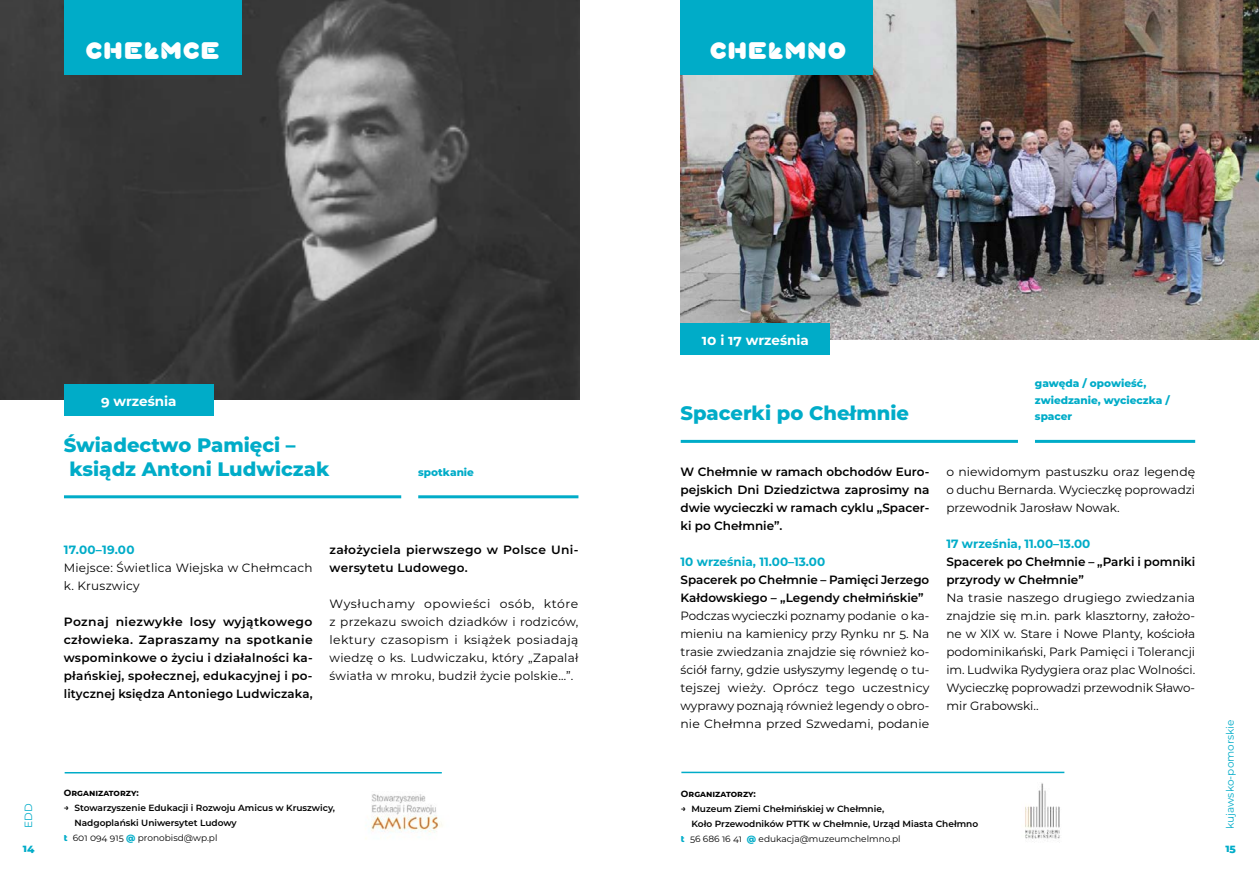
<style>
.page{position:relative;width:1259px;height:893px;background:#fff}
.page>*{position:absolute;margin:0;border:0;box-sizing:border-box;transform-origin:0 0}
.t1{font:24px "Play Solid";color:#fff}
.t2{font:800 21px "Montserrat";color:#fff}
.t3{font:800 19.5px/24px "Montserrat";color:#00acc8}
.t4{font:700 13.5px "Montserrat";color:#fff}
.t5{font:12px/18px "Montserrat";letter-spacing:.005em;color:#000;text-align:justify}
.t6{font:600 12px/18px "Montserrat";color:#000;text-align:justify}
.t7{font:700 12px "Montserrat";color:#00acc8}
.t8{font:600 12px/18px "Montserrat";letter-spacing:.02em;color:#000}
.t9{font:800 10.5px/16.5px "Montserrat";color:#00acc8}
.t10{font:10.5px "Montserrat";color:#00acc8}
.t11{font:600 9px "Montserrat";color:#000}
.t12{font:9px "Montserrat";color:#000}
.t13{font:700 9px "Montserrat";color:#000}
.s1{font-weight:800;color:#00acc8}
</style>
<div class="page">
<img style="left:680px;top:0;width:579px;height:339px">
<hr style="left:681px;top:772px;width:383px;height:1px;background:#00acc8">
<div style="left:680px;top:0;width:193px;height:75px;background:#00acc8"></div>
<hr style="left:1035px;top:440px;width:160px;height:3px;background:#00acc8">
<hr style="left:680px;top:440px;width:338px;height:3px;background:#00acc8">
<div style="left:680px;top:323px;width:150px;height:31px;background:#00acc8"></div>
<img style="left:1025px;top:783px;width:35px;height:60px">
<img style="left:0;top:0;width:579px;height:400px">
<hr style="left:418px;top:495px;width:160px;height:3px;background:#00acc8">
<hr style="left:64px;top:495px;width:337px;height:3px;background:#00acc8">
<div style="left:64px;top:385px;width:150px;height:31px;background:#00acc8"></div>
<div style="left:64px;top:0;width:178px;height:75px;background:#00acc8"></div>
<hr style="left:65px;top:772px;width:377px;height:1px;background:#00acc8">
<img style="left:365px;top:794px;width:78px;height:45px">
<h1 class="t1" style="left:85px;top:35px;width:136px">CHEŁMCE</h1>
<h2 class="t2" style="left:712px;top:35px;width:79px">Będzin</h2>
<h1 class="t1" style="left:709px;top:35px;width:139px">CHEŁMNO</h1>
<p class="t4" style="left:101px;top:392px;width:77px">9 września</p>
<h3 class="t3" style="left:64px;top:432px;width:267px">Świadectwo Pamięci – ksiądz Antoni Ludwiczak</h3>
<p class="t9" style="left:418px;top:463px;width:57px">spotkanie</p>
<p class="t7" style="left:64px;top:541px;width:72px">17.00–19.00</p>
<p class="t5" style="left:64px;top:558px;width:250px">Miejsce: Świetlica Wiejska w Chełmcach k. Kruszwicy</p>
<p class="t6" style="left:64px;top:612px;width:250px">Poznaj niezwykłe losy wyjątkowego człowieka. Zapraszamy na spotkanie wspominkowe o życiu i działalności ka&shy;płańskiej, społecznej, edukacyjnej i po&shy;litycznej księdza Antoniego Ludwiczaka,</p>
<p class="t8" style="left:330px;top:540px;width:250px">założyciela pierwszego w Polsce Uni&shy;wersytetu Ludowego.</p>
<p class="t5" style="left:330px;top:594px;width:250px">Wysłuchamy opowieści osób, które z przekazu swoich dziadków i rodziców, lektury czasopism i książek posiadają wiedzę o ks. Ludwiczaku, który „Zapalał światła w mroku, budził życie polskie…”.</p>
<p class="t10" style="left:21px;top:828px;width:26px;rotate:-90deg">EDD</p>
<p class="t13" style="left:64px;top:786px;width:76px">Organizatorzy:</p>
<p class="t11" style="left:64px;top:801px;width:273px">→ Stowarzyszenie Edukacji i Rozwoju Amicus w Kruszwicy,</p>
<p class="t11" style="left:74px;top:816px;width:164px">Nadgoplański Uniwersytet Ludowy</p>
<p class="t12" style="left:64px;top:831px;width:155px"><span class="s1">t</span> 601 094 915 <span class="s1">@</span> pronobisd@wp.pl</p>
<p class="t4" style="left:702px;top:330px;width:108px">10 i 17 września</p>
<h3 class="t3" style="left:680px;top:400px;width:230px">Spacerki po Chełmnie</h3>
<p class="t9" style="left:1035px;top:375px;width:136px">gawęda / opowieść, zwiedzanie, wycieczka / spacer</p>
<p class="t6" style="left:680px;top:462px;width:250px">W Chełmnie w ramach obchodów Euro&shy;pejskich Dni Dziedzictwa zaprosimy na dwie wycieczki w ramach cyklu „Spacer&shy;ki po Chełmnie”.</p>
<p class="t7" style="left:680px;top:553px;width:146px">10 września, 11.00–13.00</p>
<p class="t6" style="left:680px;top:570px;width:250px">Spacerek po Chełmnie – Pamięci Jerzego<br>Kałdowskiego – „Legendy chełmińskie”</p>
<p class="t5" style="left:680px;top:607px;width:250px">Podczas wycieczki poznamy podanie o ka&shy;mieniu na kamienicy przy Rynku nr 5. Na trasie zwiedzania znajdzie się również ko&shy;ściół farny, gdzie usłyszymy legendę o tu&shy;tejszej wieży. Oprócz tego uczestnicy wyprawy poznają również legendy o obro&shy;nie Chełmna przed Szwedami, podanie</p>
<p class="t5" style="left:946px;top:463px;width:250px">o niewidomym pastuszku oraz legendę o duchu Bernarda. Wycieczkę poprowadzi przewodnik Jarosław Nowak.</p>
<p class="t7" style="left:946px;top:535px;width:145px">17 września, 11.00–13.00</p>
<p class="t6" style="left:946px;top:552px;width:250px">Spacerek po Chełmnie – „Parki i pomniki przyrody w Chełmnie”</p>
<p class="t5" style="left:946px;top:589px;width:250px">Na trasie naszego drugiego zwiedzania znajdzie się m.in. park klasztorny, założo&shy;ne w XIX w. Stare i Nowe Planty, kościoła podominikański, Park Pamięci i Tolerancji im. Ludwika Rydygiera oraz plac Wolności.<br>Wycieczkę poprowadzi przewodnik Sławo&shy;mir Grabowski..</p>
<p class="t13" style="left:681px;top:787px;width:76px">Organizatorzy:</p>
<p class="t11" style="left:681px;top:802px;width:205px">→ Muzeum Ziemi Chełmińskiej w Chełmnie,</p>
<p class="t11" style="left:691px;top:817px;width:288px">Koło Przewodników PTTK w Chełmnie, Urząd Miasta Chełmno</p>
<p class="t12" style="left:681px;top:832px;width:221px"><span class="s1">t</span> 56 686 16 41 <span class="s1">@</span> edukacja@muzeumchelmno.pl</p>
<p class="t10" style="left:1222px;top:829px;width:111px;rotate:-90deg">kujawsko-pomorskie</p>
<p class="t9" style="left:23px;top:839px;width:13px">14</p>
<p class="t9" style="left:1225px;top:839px;width:12px">15</p>
</div>
